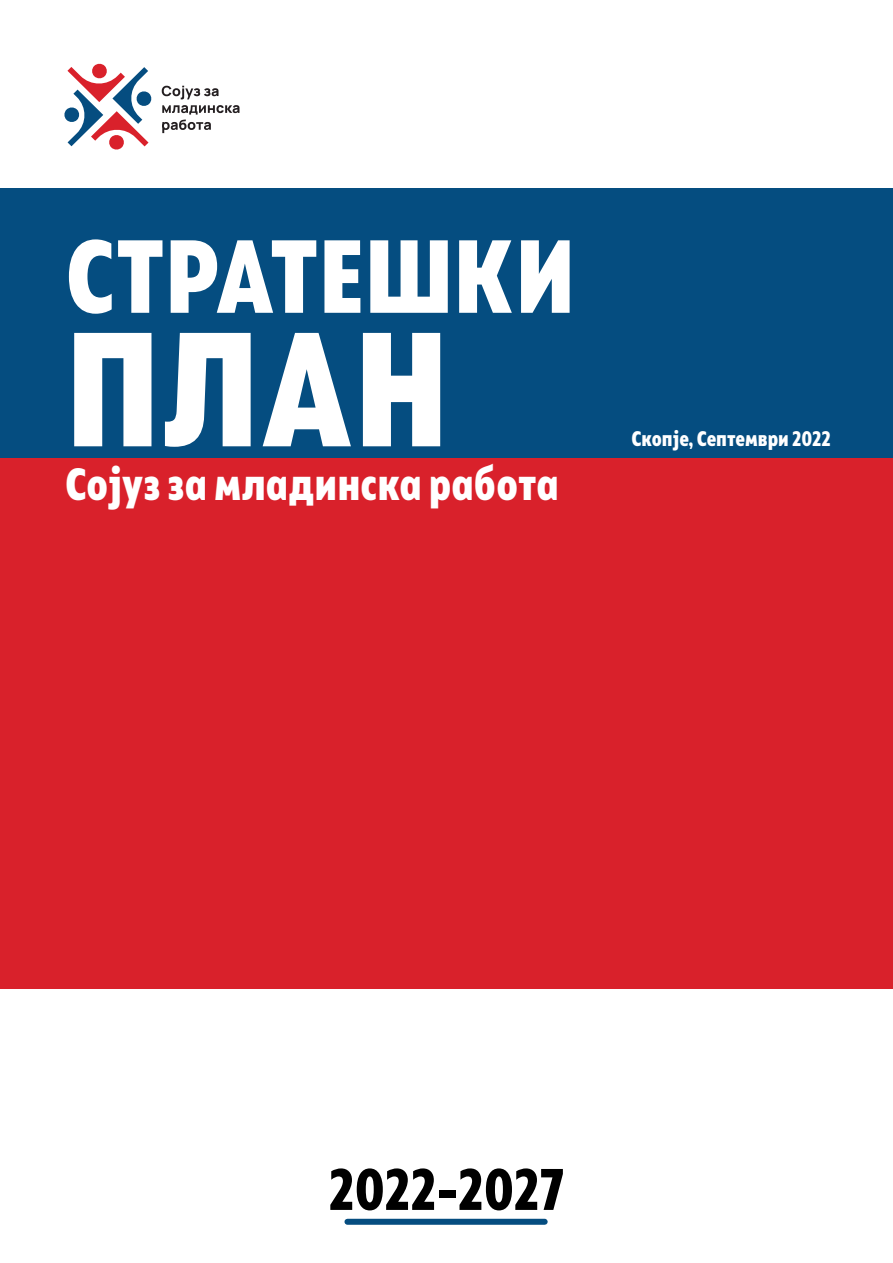
<style>
.page{position:relative;width:893px;height:1263px;background:#fff}
.page>*{position:absolute;margin:0;border:0;box-sizing:border-box;transform-origin:0 0}
.t1{font:700 condensed 162px "Bion";color:#fff}
.t2{font:700 condensed 103.5px "Bion";color:#fff}
.t3{font:700 condensed 58.5px "Bion";color:#000}
.t4{font:700 condensed 45px "Bion";color:#fff}
.t5{font:700 condensed 21px "Bion";color:#fff}
</style>
<div class="page">
<div style="left:347px;top:1219px;width:198px;height:6px;background:#054d80"></div>
<div style="left:0;top:458px;width:893px;height:531px;background:#d9212b"></div>
<div style="left:0;top:188px;width:893px;height:270px;background:#054d80"></div>
<svg style="left:162px;top:86px;width:57px;height:13px"></svg>
<svg style="left:162px;top:105px;width:77px;height:28px"></svg>
<svg style="left:64px;top:63px;width:88px;height:87px"></svg>
<h2 class="t2" style="left:65px;top:218px;width:511px">СТРАТЕШКИ</h2>
<h1 class="t1" style="left:65px;top:298px;width:385px">ПЛАН</h1>
<p class="t4" style="left:65px;top:459px;width:495px">Сојуз за младинска работа</p>
<p class="t5" style="left:631px;top:426px;width:201px">Скопје, Септември 2022</p>
<h3 class="t3" style="left:328px;top:1156px;width:237px">2022-2027</h3>
</div>
